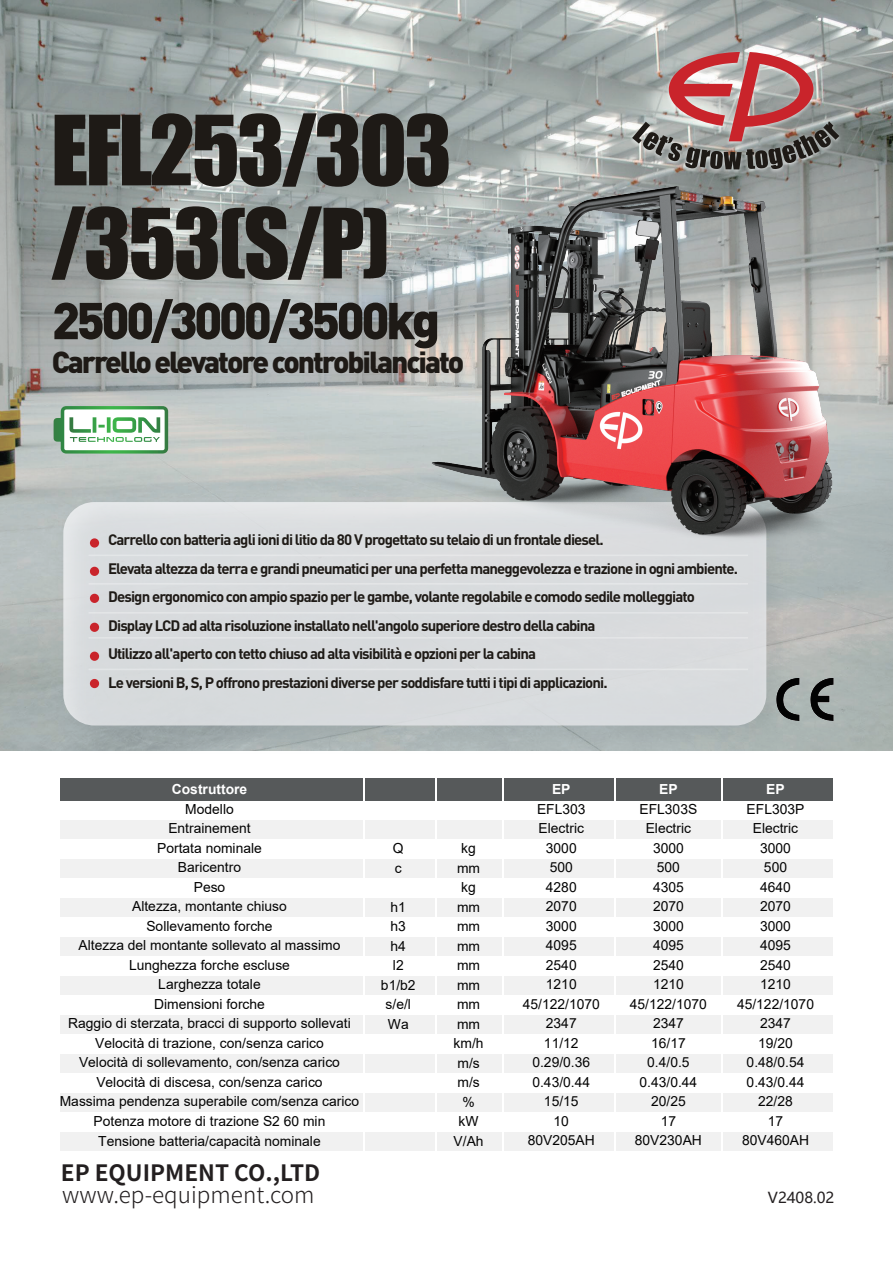
<style>
.page{position:relative;width:893px;height:1263px;background:#fff}
.page>*{position:absolute;margin:0;border:0;box-sizing:border-box;transform-origin:0 0}
.t1{font:89.4px/93px "Impact";letter-spacing:-.03em;color:#1e1a16}
.t2{font:900 51px "DIN";letter-spacing:-.07em;color:#1e1a16}
.t3{font:900 30px "DIN";letter-spacing:-.07em;color:#1e1a16}
.t4{font:300 22.5px "Source Han Sans CN";color:#231f20}
.t5{font:700 22.5px "Source Han Sans CN";color:#231f20}
.t6{font:700 15px/28.5px "DIN";letter-spacing:-.06em;color:#1e1a16}
.t7{font:15px "Microsoft Ya Hei";color:#231f20}
.t8{font:13.8px/19.5px "Arial";color:#030303;text-align:center}
.t9{font:700 13.8px "Arial";color:#fff}
</style>
<div class="page">
<div style="left:60px;top:777px;width:82px;height:23px;background:#56595a"></div>
<div style="left:141px;top:777px;width:270px;height:23px;background:#56595a"></div>
<div style="left:410px;top:777px;width:423px;height:23px;background:#56595a"></div>
<div style="left:60px;top:820px;width:82px;height:19px;background:#f1f1f1"></div>
<div style="left:141px;top:820px;width:271px;height:19px;background:#f1f1f1"></div>
<div style="left:411px;top:820px;width:422px;height:19px;background:#f1f1f1"></div>
<div style="left:60px;top:859px;width:82px;height:19px;background:#f1f1f1"></div>
<div style="left:141px;top:859px;width:271px;height:19px;background:#f1f1f1"></div>
<div style="left:411px;top:859px;width:422px;height:19px;background:#f1f1f1"></div>
<div style="left:60px;top:898px;width:82px;height:19px;background:#f1f1f1"></div>
<div style="left:141px;top:898px;width:271px;height:19px;background:#f1f1f1"></div>
<div style="left:411px;top:898px;width:422px;height:19px;background:#f1f1f1"></div>
<div style="left:60px;top:937px;width:82px;height:19px;background:#f1f1f1"></div>
<div style="left:141px;top:937px;width:271px;height:19px;background:#f1f1f1"></div>
<div style="left:411px;top:937px;width:422px;height:19px;background:#f1f1f1"></div>
<div style="left:60px;top:976px;width:82px;height:19px;background:#f1f1f1"></div>
<div style="left:141px;top:976px;width:271px;height:19px;background:#f1f1f1"></div>
<div style="left:411px;top:976px;width:422px;height:19px;background:#f1f1f1"></div>
<div style="left:60px;top:1015px;width:82px;height:19px;background:#f1f1f1"></div>
<div style="left:141px;top:1015px;width:271px;height:19px;background:#f1f1f1"></div>
<div style="left:411px;top:1015px;width:422px;height:19px;background:#f1f1f1"></div>
<div style="left:60px;top:1054px;width:82px;height:19px;background:#f1f1f1"></div>
<div style="left:141px;top:1054px;width:271px;height:19px;background:#f1f1f1"></div>
<div style="left:411px;top:1054px;width:422px;height:19px;background:#f1f1f1"></div>
<div style="left:60px;top:1093px;width:82px;height:19px;background:#f1f1f1"></div>
<div style="left:141px;top:1093px;width:271px;height:19px;background:#f1f1f1"></div>
<div style="left:411px;top:1093px;width:422px;height:19px;background:#f1f1f1"></div>
<div style="left:60px;top:1132px;width:82px;height:19px;background:#f1f1f1"></div>
<div style="left:141px;top:1132px;width:271px;height:19px;background:#f1f1f1"></div>
<div style="left:411px;top:1132px;width:422px;height:19px;background:#f1f1f1"></div>
<img style="left:0;top:0;width:893px;height:750px">
<img style="left:830px;top:671px;width:8px;height:53px">
<svg style="left:54px;top:406px;width:114px;height:48px"></svg>
<img style="left:577px;top:0;width:316px;height:225px">
<svg style="left:632px;top:52px;width:207px;height:117px;background:#a38584"></svg>
<img style="left:18px;top:457px;width:812px;height:333px">
<hr style="left:89px;top:583px;width:659px;height:2px;background:#fff">
<hr style="left:89px;top:554px;width:659px;height:2px;background:#fff">
<hr style="left:89px;top:637px;width:659px;height:2px;background:#fff">
<hr style="left:89px;top:668px;width:659px;height:2px;background:#fff">
<hr style="left:89px;top:612px;width:659px;height:2px;background:#fff">
<div style="left:90px;top:538px;width:9px;height:10px;background:#c9242b;border-radius:50%"></div>
<div style="left:90px;top:567px;width:9px;height:9px;background:#c9242b;border-radius:50%"></div>
<div style="left:90px;top:594px;width:9px;height:9px;background:#c9242b;border-radius:50%"></div>
<div style="left:90px;top:652px;width:9px;height:9px;background:#c9242b;border-radius:50%"></div>
<div style="left:90px;top:679px;width:9px;height:9px;background:#c9242b;border-radius:50%"></div>
<div style="left:90px;top:623px;width:9px;height:9px;background:#c9242b;border-radius:50%"></div>
<img style="left:400px;top:173px;width:472px;height:383px">
<hr style="left:363px;top:766px;width:2px;height:390px;background:#fff">
<hr style="left:435px;top:766px;width:2px;height:390px;background:#fff">
<hr style="left:502px;top:766px;width:1px;height:390px;background:#fff">
<hr style="left:614px;top:766px;width:2px;height:390px;background:#fff">
<hr style="left:721px;top:766px;width:2px;height:390px;background:#fff">
<h1 class="t1" style="left:51px;top:101px;width:402px">EFL253/303 /353(S/P)</h1>
<h2 class="t2" style="left:52px;top:287px;width:390px">2500/3000/3500kg</h2>
<h3 class="t3" style="left:52px;top:342px;width:414px">Carrello elevatore controbilanciato</h3>
<p class="t6" style="left:108px;top:525px;width:631px">Carrello con batteria agli ioni di litio da 80 V progettato su telaio di un frontale diesel.<br>Elevata altezza da terra e grandi pneumatici per una perfetta maneggevolezza e trazione in ogni ambiente.<br>Design ergonomico con ampio spazio per le gambe, volante regolabile e comodo sedile molleggiato Display LCD ad alta risoluzione installato nell'angolo superiore destro della cabina<br>Utilizzo all'aperto con tetto chiuso ad alta visibilità e opzioni per la cabina<br>Le versioni B, S, P offrono prestazioni diverse per soddisfare tutti i tipi di applicazioni.</p>
<p class="t9" style="left:172px;top:780px;width:77px">Costruttore</p>
<p class="t8" style="left:60px;top:799px;width:301px">Modello<br>Entrainement<br>Portata nominale<br>Baricentro<br>Peso<br>Altezza, montante chiuso<br>Sollevamento forche<br>Altezza del montante sollevato al massimo<br>Lunghezza forche escluse<br>Larghezza totale<br>Dimensioni forche<br>Raggio di sterzata, bracci di supporto sollevati<br>Velocità di trazione, con/senza carico<br>Velocità di sollevamento, con/senza carico<br>Velocità di discesa, con/senza carico<br>Massima pendenza superabile com/senza carico<br>Potenza motore di trazione S2 60 min<br>Tensione batteria/capacità nominale</p>
<h3 class="t5" style="left:61px;top:1161px;width:261px">EP EQUIPMENT CO.,LTD</h3>
<h3 class="t4" style="left:62px;top:1182px;width:254px">www.ep-equipment.com</h3>
<p class="t8" style="left:393px;top:838px;width:12px;text-align:left">Q c</p>
<p class="t8" style="left:381px;top:897px;width:36px">h1<br>h3<br>h4<br>l2 b1/b2 s/e/l<br>Wa</p>
<p class="t8" style="left:454px;top:838px;width:32px">kg mm kg mm mm mm mm mm mm mm km/h m/s m/s % kW<br>V/Ah</p>
<p class="t9" style="left:552px;top:779px;width:20px">EP</p>
<p class="t8" style="left:523px;top:799px;width:79px">EFL303<br>Electric<br>3000<br>500<br>4280<br>2070<br>3000<br>4095<br>2540<br>1210<br>45/122/1070<br>2347<br>11/12<br>0.29/0.36<br>0.43/0.44<br>15/15<br>10<br>80V205AH</p>
<p class="t9" style="left:659px;top:779px;width:20px">EP</p>
<p class="t8" style="left:630px;top:799px;width:79px">EFL303S<br>Electric<br>3000<br>500<br>4305<br>2070<br>3000<br>4095<br>2540<br>1210<br>45/122/1070<br>2347<br>16/17<br>0.4/0.5<br>0.43/0.44<br>20/25<br>17<br>80V230AH</p>
<p class="t9" style="left:766px;top:780px;width:20px">EP</p>
<p class="t8" style="left:737px;top:799px;width:79px">EFL303P<br>Electric<br>3000<br>500<br>4640<br>2070<br>3000<br>4095<br>2540<br>1210<br>45/122/1070<br>2347<br>19/20<br>0.48/0.54<br>0.43/0.44<br>22/28<br>17<br>80V460AH</p>
<p class="t7" style="left:768px;top:1187px;width:68px">V2408.02</p>
</div>
